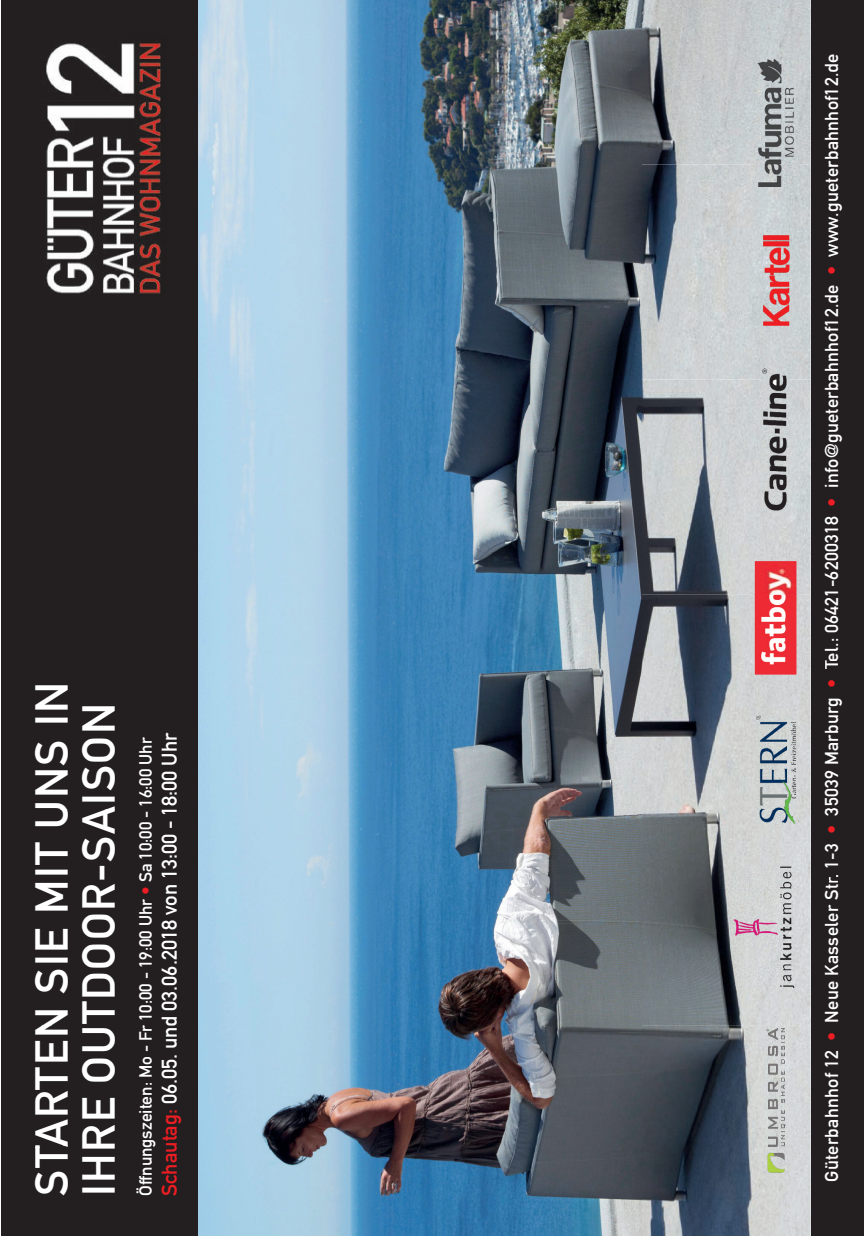
<style>
.page{position:relative;width:864px;height:1236px;background:#fff}
.page>*{position:absolute;margin:0;border:0;box-sizing:border-box;transform-origin:0 0}
.t1{font:45.5px "DIN Mittelschrift";letter-spacing:.035em;color:#fff}
.t2{font:21px "DIN Mittelschrift";color:#fff}
.t3{font:18.38px "DIN Mittelschrift";color:#fff}
.t4{font:18.38px "DIN Mittelschrift";color:#ee1d23}
.t5{font:17.5px "DIN Mittelschrift";color:#fff}
.s1{color:#ee1d23}
</style>
<div class="page">
<div style="left:1px;top:0;width:862px;height:1235px;background:#231f20"></div>
<img style="left:198px;top:0;width:612px;height:1235px">
<img style="left:44px;top:43px;width:117px;height:251px">
<img style="left:764px;top:1026px;width:23px;height:148px">
<img style="left:755px;top:715px;width:40px;height:109px">
<img style="left:730px;top:865px;width:66px;height:125px">
<img style="left:754px;top:561px;width:42px;height:113px">
<img style="left:761px;top:367px;width:28px;height:145px">
<img style="left:754px;top:59px;width:43px;height:128px">
<img style="left:762px;top:235px;width:27px;height:91px">
<p class="t1" style="left:35px;top:1195px;width:515px;rotate:-90deg">S AT R ET N S EI M TI U N S NI</p>
<p class="t1" style="left:82px;top:1195px;width:494px;rotate:-90deg">HI RE OU DT OOR S- A SI ON</p>
<p class="t2" style="left:162px;top:1195px;width:465px;rotate:-90deg">nu. 50 . 60<span class="s1">: ga t uahcS</span> d 8102 . 60 . 30 nov 00 : 31 - 1 00 : 8 U rh</p>
<p class="t5" style="left:139px;top:1195px;width:460px;rotate:-90deg">Ö M: ne t i ezsgnun f f o - rF 00 : 01 - 00 : 91 U rh <span class="s1">•</span> aS 00 : 01 - 00 : 61 U rh</p>
<p class="t3" style="left:824px;top:257px;width:205px;rotate:-90deg">w w w e t eug . ed . 21 f ohnhabr</p>
<p class="t4" style="left:824px;top:275px;width:11px;rotate:-90deg">•</p>
<p class="t3" style="left:824px;top:488px;width:205px;rotate:-90deg">@o f n i bre t eug ed . 21 f ohnha</p>
<p class="t4" style="left:824px;top:506px;width:11px;rotate:-90deg">•</p>
<p class="t3" style="left:824px;top:669px;width:155px;rotate:-90deg">T 2460: . l e 8130026-1</p>
<p class="t4" style="left:824px;top:687px;width:11px;rotate:-90deg">•</p>
<p class="t3" style="left:824px;top:815px;width:120px;rotate:-90deg">93053 M grubra</p>
<p class="t4" style="left:824px;top:833px;width:11px;rotate:-90deg">•</p>
<p class="t3" style="left:824px;top:1022px;width:181px;rotate:-90deg">N eue K re l essa tS 3-1.</p>
<p class="t3" style="left:824px;top:883px;width:9px;rotate:-90deg">r</p>
<p class="t4" style="left:824px;top:1040px;width:11px;rotate:-90deg">•</p>
<p class="t3" style="left:824px;top:1181px;width:133px;rotate:-90deg">G 21f ohnhabre t ü</p>
</div>
